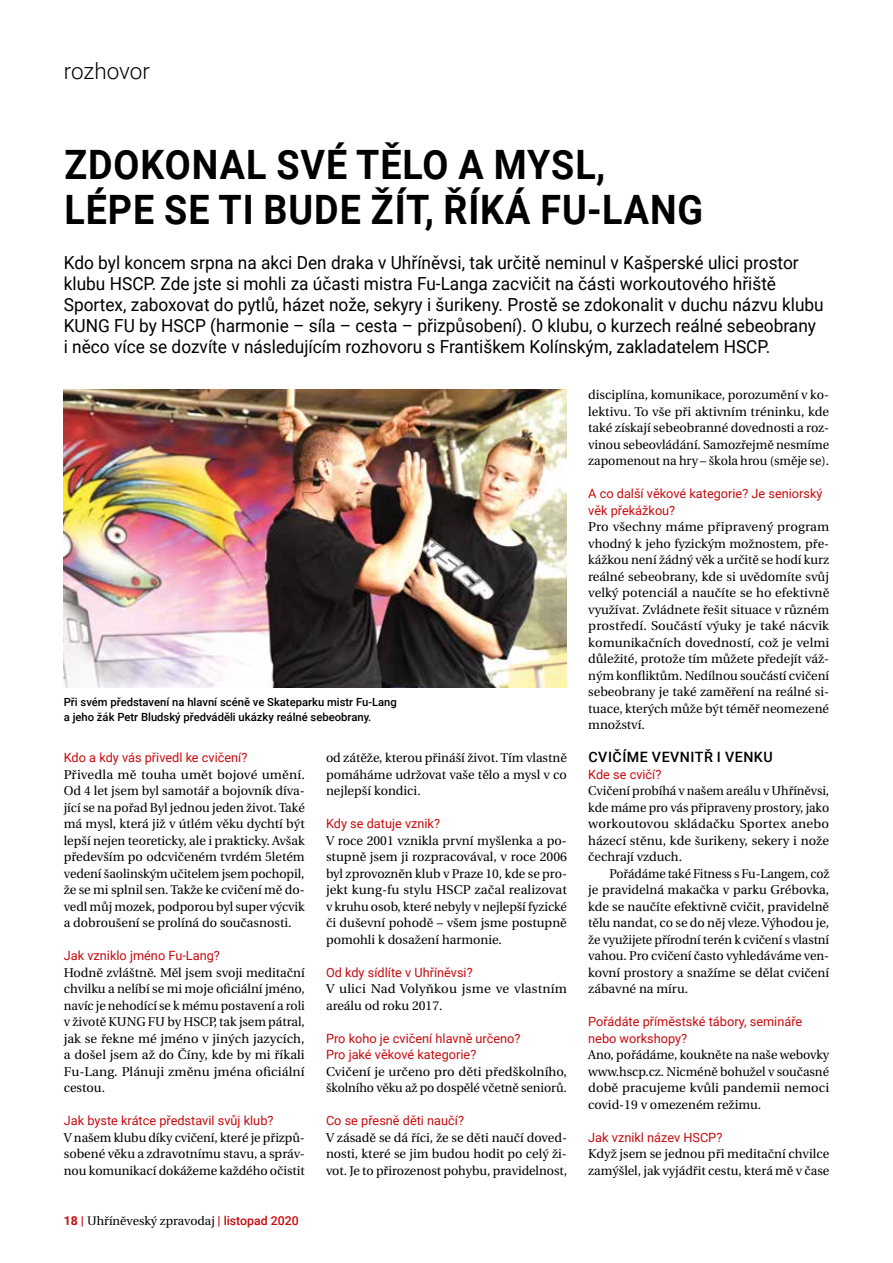
<style>
.page{position:relative;width:893px;height:1263px;background:#fff}
.page>*{position:absolute;margin:0;border:0;box-sizing:border-box;transform-origin:0 0}
.t1{font:700 40.5px "Roboto";letter-spacing:.025em;color:#000;scale:.93 1}
.t2{font:300 22.5px "Roboto";letter-spacing:-.005em;color:#000}
.t3{font:18px/21px "Roboto";color:#000;scale:.96 1}
.t4{font:500 14.25px "Roboto";letter-spacing:.035em;color:#000}
.t5{font:12.75px/16.5px "Heuristica";color:#000;text-align:justify}
.t6{font:12.75px/16.5px "Roboto";color:#c90a0e}
.t7{font:12.3px "Heuristica";color:#000}
.t8{font:500 11.25px/14.2px "Roboto";color:#000}
.s1{font-family:"Roboto";font-weight:700;color:#c90a0e}
.s2{font-family:"Roboto";font-weight:500;color:#c90a0e}
</style>
<div class="page">
<img style="left:64px;top:389px;width:503px;height:298px">
<h2 class="t2" style="left:64px;top:55px;width:88px">rozhovor</h2>
<h1 class="t1" style="left:64px;top:136px;width:138px">ZDOKONA</h1>
<h1 class="t1" style="left:246px;top:136px;width:388px">L SVÉ TĚLO A MYSL,</h1>
<h1 class="t1" style="left:64px;top:181px;width:48px">LÉPE</h1>
<h1 class="t1" style="left:164px;top:181px;width:523px">SE TI BUDE ŽÍT, ŘÍKÁ FU-LANG</h1>
<p class="t3" style="left:64px;top:251px;width:793px">Kdo byl koncem srpna na akci Den draka v Uhříněvsi, tak určitě neminul v Kašperské ulici prostor klubu HSCP. Zde jste si mohli za účasti mistra Fu-Langa zacvičit na části workoutového hřiště Sportex, zaboxovat do pytlů, házet nože, sekyry i šurikeny. Prostě se zdokonalit v duchu názvu klubu KUNG FU by HSCP (harmonie – síla – cesta – přizpůsobení). O klubu, o kurzech reálné sebeobrany i něco více se dozvíte v následujícím rozhovoru s Františkem Kolínským, zakladatelem HSCP.</p>
<p class="t8" style="left:64px;top:695px;width:335px">Při svém představení na hlavní scéně ve Skateparku mistr Fu-Lang a jeho žák Petr Bludský předváděli ukázky reálné sebeobrany.</p>
<p class="t6" style="left:64px;top:749px;width:185px">Kdo a kdy vás přivedl ke cvičení?</p>
<p class="t5" style="left:64px;top:766px;width:243px">Přivedla mě touha umět bojové umění.<br>Od 4 let jsem byl samotář a bojovník díva&shy;jící se na pořad Byl jednou jeden život. Také má mysl, která již v útlém věku dychtí být lepší nejen teoreticky, ale i prakticky. Avšak především po odcvičeném tvrdém 5letém vedení šaolinským učitelem jsem pochopil, že se mi splnil sen. Takže ke cvičení mě do&shy;vedl můj mozek, podporou byl super výcvik a dobroušení se prolíná do současnosti.</p>
<p class="t6" style="left:64px;top:947px;width:158px">Jak vzniklo jméno Fu-Lang?</p>
<p class="t5" style="left:64px;top:964px;width:243px">Hodně zvláštně. Měl jsem svoji meditační chvilku a nelíbí se mi moje oficiální jméno, navíc je nehodící se k mému postavení a roli v životě Kung fu by HS CP, tak jsem pátral, jak se řekne mé jméno v jiných jazycích, a došel jsem až do Číny, kde by mi říkali Fu-Lang. Plánuji změnu jména oficiální cestou.</p>
<p class="t6" style="left:64px;top:1112px;width:211px">Jak byste krátce představil svůj klub?</p>
<p class="t5" style="left:64px;top:1129px;width:243px">V našem klubu díky cvičení, které je přizpů&shy;sobené věku a zdravotnímu stavu, a správ&shy;nou komunikací dokážeme každého očistit</p>
<p class="t7" style="left:64px;top:1211px;width:236px"><span class="s1">18 |</span> Uhříněveský zpravodaj <span class="s2">| listopad 2020</span></p>
<p class="t5" style="left:326px;top:750px;width:242px">od zátěže, kterou přináší život. Tím vlastně pomáháme udržovat vaše tělo a mysl v co nejlepší kondici.</p>
<p class="t6" style="left:326px;top:815px;width:116px">Kdy se datuje vznik?</p>
<p class="t5" style="left:326px;top:832px;width:243px">V roce 2001 vznikla první myšlenka a po&shy;stupně jsem ji rozpracovával, v roce 2006 byl zprovozněn klub v Praze 10, kde se pro&shy;jekt kung-fu stylu HS CP začal realizovat v kruhu osob, které nebyly v nejlepší fyzické či duševní pohodě – všem jsme postupně pomohli k dosažení harmonie.</p>
<p class="t6" style="left:326px;top:963px;width:148px">Od kdy sídlíte v Uhříněvsi?</p>
<p class="t5" style="left:326px;top:981px;width:243px">V ulici Nad Volyňkou jsme ve vlastním areálu od roku 2017.</p>
<p class="t6" style="left:326px;top:1029px;width:196px">Pro koho je cvičení hlavně určeno?<br>Pro jaké věkové kategorie?</p>
<p class="t5" style="left:326px;top:1063px;width:243px">Cvičení je určeno pro děti předškolního, školního věku až po dospělé včetně seniorů.</p>
<p class="t6" style="left:326px;top:1112px;width:140px">Co se přesně děti naučí?</p>
<p class="t5" style="left:326px;top:1129px;width:243px">V zásadě se dá říci, že se děti naučí doved&shy;nosti, které se jim budou hodit po celý ži&shy;vot. Je to přirozenost pohybu, pravidelnost,</p>
<p class="t5" style="left:588px;top:387px;width:242px">disciplína, komunikace, porozumění v ko&shy;lektivu. To vše při aktivním tréninku, kde také získají sebeobranné dovednosti a roz&shy;vinou sebeovládání. Samozřejmě nesmíme zapomenout na hry – škola hrou (směje se).</p>
<p class="t6" style="left:588px;top:485px;width:236px">A co další věkové kategorie? Je seniorský věk překážkou?</p>
<p class="t5" style="left:588px;top:519px;width:243px">Pro všechny máme připravený program vhodný k jeho fyzickým možnostem, pře&shy;kážkou není žádný věk a určitě se hodí kurz reálné sebeobrany, kde si uvědomíte svůj velký potenciál a naučíte se ho efektivně využívat. Zvládnete řešit situace v různém prostředí. Součástí výuky je také nácvik komunikačních dovedností, což je velmi důležité, protože tím můžete předejít váž&shy;ným konfliktům. Nedílnou součástí cvičení sebeobrany je také zaměření na reálné si&shy;tuace, kterých může být téměř neomezené množství.</p>
<p class="t4" style="left:588px;top:747px;width:184px">CVIČÍME veVNITŘ I VENKU</p>
<p class="t6" style="left:588px;top:765px;width:75px">Kde se cvičí?</p>
<p class="t5" style="left:588px;top:783px;width:243px">Cvičení probíhá v našem areálu v Uhříněvsi, kde máme pro vás připraveny prostory, jako workoutovou skládačku Sportex anebo házecí stěnu, kde šurikeny, sekery i nože čechrají vzduch.</p>
<p class="t5" style="left:588px;top:865px;width:243px;text-indent:21px">Pořádáme také Fitness s Fu-Langem, což je pravidelná makačka v parku Grébovka, kde se naučíte efektivně cvičit, pravidelně tělu nandat, co se do něj vleze. Výhodou je, že využijete přírodní terén k cvičení s vlastní vahou. Pro cvičení často vyhledáváme ven&shy;kovní prostory a snažíme se dělat cvičení zábavné na míru.</p>
<p class="t6" style="left:588px;top:1013px;width:216px">Pořádáte příměstské tábory, semináře nebo workshopy?</p>
<p class="t5" style="left:588px;top:1047px;width:242px">Ano, pořádáme, koukněte na naše webovky www.hscp.cz. Nicméně bohužel v současné době pracujeme kvůli pandemii nemoci covid-19 v omezeném režimu.</p>
<p class="t6" style="left:588px;top:1128px;width:136px">Jak vznikl název HSCP?</p>
<p class="t5" style="left:588px;top:1146px;width:243px">Když jsem se jednou při meditační chvilce zamýšlel, jak vyjádřit cestu, která mě v čase</p>
</div>
